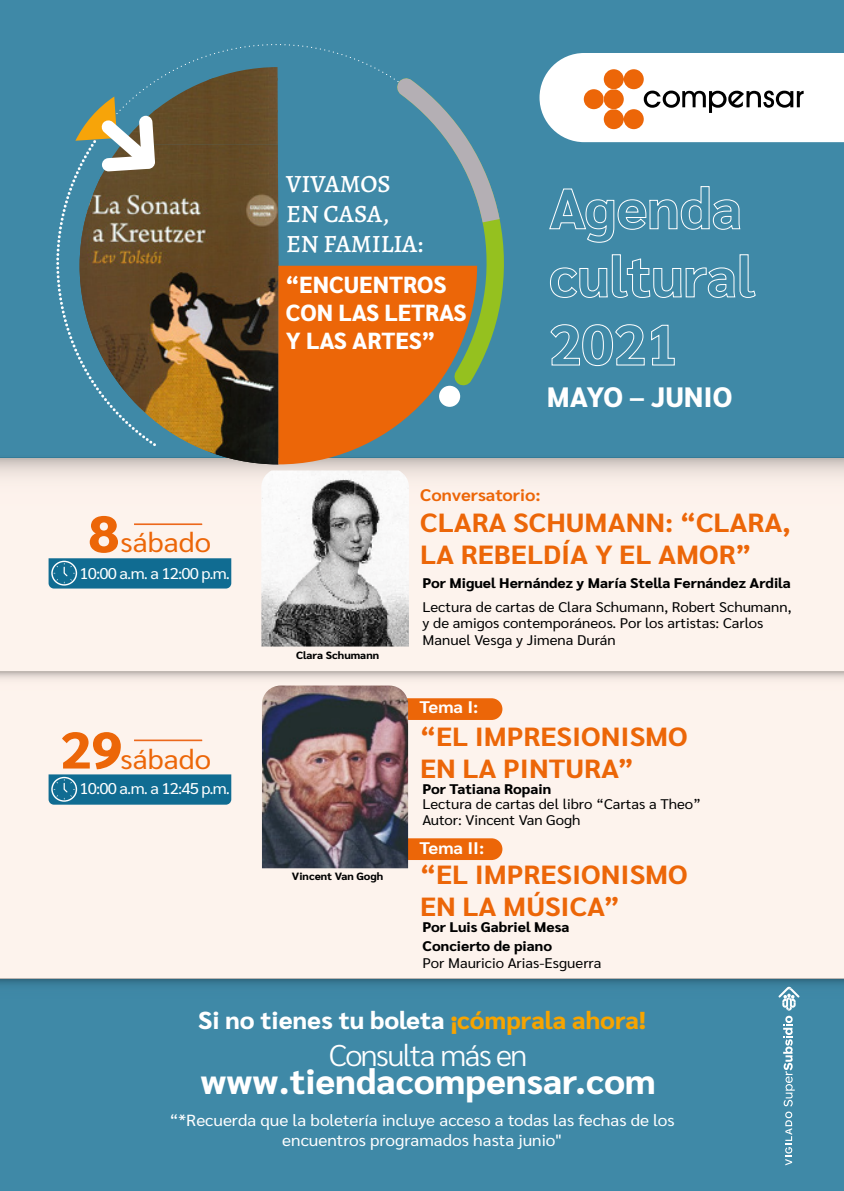
<style>
.page{position:relative;width:844px;height:1191px;background:#fff}
.page>*{position:absolute;margin:0;border:0;box-sizing:border-box;transform-origin:0 0}
.t1{font:800 34.82px "Sarabun";color:#fff;scale:1.04 1}
.t2{font:300 29.93px "Sarabun";letter-spacing:-.05em;color:#fff;scale:1.04 1}
.t3{font:800 28px "Sarabun";color:#fff}
.t4{font:27.3px "Sarabun";color:#ec6608;scale:1.08 1}
.t5{font:700 26.25px/31.5px "Sarabun";color:#ec6608;scale:1.08 1}
.t6{font:500 24.85px/29.9px "Alegreya";color:#fff}
.t7{font:800 24.5px "Sarabun";color:#fff;scale:1.04 1}
.t8{font:800 23.28px/27.8px "Sarabun";color:#fff}
.t9{font:700 16.8px "Sarabun";color:#ec6608;scale:1.08 1}
.t10{font:700 16.8px "Sarabun";color:#fff;scale:1.08 1}
.t11{font:16.1px/19.2px "Sarabun";color:#fff;text-align:center;scale:1.08 1}
.t12{font:15.58px "Sarabun";letter-spacing:-.05em;color:#fff;scale:1.08 1}
.t13{font:14px/16.8px "Sarabun";color:#000;scale:1.08 1}
.t14{font:800 14px "Sarabun";color:#000;scale:1.08 1}
.t15{font:800 10.5px "Sarabun";color:#000;scale:1.08 1}
.s1{font-weight:800;font-size:51.27px}
.s2{color:#f7a400}
</style>
<div class="page">
<div style="left:0;top:1001px;width:843px;height:190px;background:#3f89a7"></div>
<div style="left:0;top:455px;width:843px;height:524px;background:#fdf3ed"></div>
<svg style="left:0;top:458px;width:843px;height:18px"></svg>
<div style="left:0;top:0;width:843px;height:457px;background:#3f89a7"></div>
<svg style="left:539px;top:53px;width:304px;height:89px;background:#ebe5df"></svg>
<svg style="left:549px;top:186px;width:192px;height:57px"></svg>
<svg style="left:550px;top:254px;width:206px;height:44px"></svg>
<svg style="left:550px;top:324px;width:125px;height:42px"></svg>
<div style="left:0;top:672px;width:843px;height:22px;background:linear-gradient(to bottom,#e1d7d2,#fffaf3)"></div>
<div style="left:0;top:979px;width:843px;height:22px;background:linear-gradient(to bottom,#377894,#408cac)"></div>
<img style="left:261px;top:470px;width:148px;height:176px">
<svg style="left:49px;top:558px;width:182px;height:30px;background:#187095"></svg>
<hr style="left:134px;top:523px;width:68px;height:2px;background:#ec681c">
<svg style="left:49px;top:774px;width:182px;height:30px;background:#197195"></svg>
<hr style="left:134px;top:739px;width:68px;height:2px;background:#ec681c">
<svg style="left:56px;top:175px;width:19px;height:176px"></svg>
<svg style="left:75px;top:44px;width:437px;height:420px"></svg>
<svg style="left:408px;top:698px;width:94px;height:22px;background:#ec6a0f"></svg>
<svg style="left:408px;top:838px;width:94px;height:22px;background:#ec6a10"></svg>
<img style="left:262px;top:685px;width:146px;height:183px">
<svg style="left:778px;top:986px;width:21px;height:179px;background:#619db6"></svg>
<h3 class="t4" style="left:88px;top:527px;width:115px"><span class="s1">8</span>sábado</h3>
<p class="t12" style="left:79px;top:564px;width:141px">10:00 a.m. a 12:00 p.m.</p>
<h3 class="t4" style="left:60px;top:743px;width:141px"><span class="s1">29</span>sábado</h3>
<p class="t12" style="left:79px;top:779px;width:141px">10:00 a.m. a 12:45 p.m.</p>
<h3 class="t6" style="left:286px;top:169px;width:138px">VIVAMOS<br>EN CASA,<br>EN FAMILIA:</h3>
<h3 class="t8" style="left:286px;top:271px;width:182px">“ENCUENTROS<br>CON LAS LETRAS<br>Y LAS ARTES”</h3>
<h3 class="t3" style="left:546px;top:381px;width:187px">MAYO – JUNIO</h3>
<p class="t9" style="left:420px;top:485px;width:113px">Conversatorio:</p>
<h3 class="t5" style="left:420px;top:507px;width:344px">CLARA SCHUMANN: “CLARA,<br>LA REBELDÍA Y EL AMOR”</h3>
<p class="t15" style="left:296px;top:649px;width:78px">Clara Schumann</p>
<p class="t15" style="left:292px;top:870px;width:86px">Vincent Van Gogh</p>
<p class="t14" style="left:422px;top:575px;width:342px">Por Miguel Hernández y María Stella Fernández Ardila</p>
<p class="t13" style="left:422px;top:598px;width:343px">Lectura de cartas de Clara Schumann, Robert Schumann, y de amigos contemporáneos. Por los artistas: Carlos<br>Manuel Vesga y Jimena Durán</p>
<p class="t10" style="left:419px;top:697px;width:56px">Tema I:</p>
<h3 class="t5" style="left:420px;top:721px;width:249px">“EL IMPRESIONISMO<br>EN LA PINTURA”</h3>
<p class="t14" style="left:422px;top:781px;width:121px">Por Tatiana Ropain</p>
<p class="t13" style="left:422px;top:795px;width:259px">Lectura de cartas del libro “Cartas a Theo”<br>Autor: Vincent Van Gogh</p>
<p class="t10" style="left:419px;top:838px;width:62px">Tema II:</p>
<h3 class="t5" style="left:420px;top:859px;width:249px">“EL IMPRESIONISMO<br>EN LA MÚSICA”</h3>
<p class="t14" style="left:422px;top:918px;width:138px">Por Luis Gabriel Mesa</p>
<p class="t14" style="left:422px;top:938px;width:121px">Concierto de piano</p>
<p class="t13" style="left:422px;top:954px;width:167px">Por Mauricio Arias-Esguerra</p>
<h3 class="t7" style="left:198px;top:1005px;width:431px">Si no tienes tu boleta <span class="s2">¡cómprala ahora!</span></h3>
<h2 class="t2" style="left:329px;top:1038px;width:192px">Consulta más en</h2>
<h1 class="t1" style="left:200px;top:1061px;width:439px">www.tiendacompensar.com</h1>
<p class="t11" style="left:169px;top:1111px;width:469px">“*Recuerda que la boletería incluye acceso a todas las fechas de los encuentros programados hasta junio"</p>
</div>
